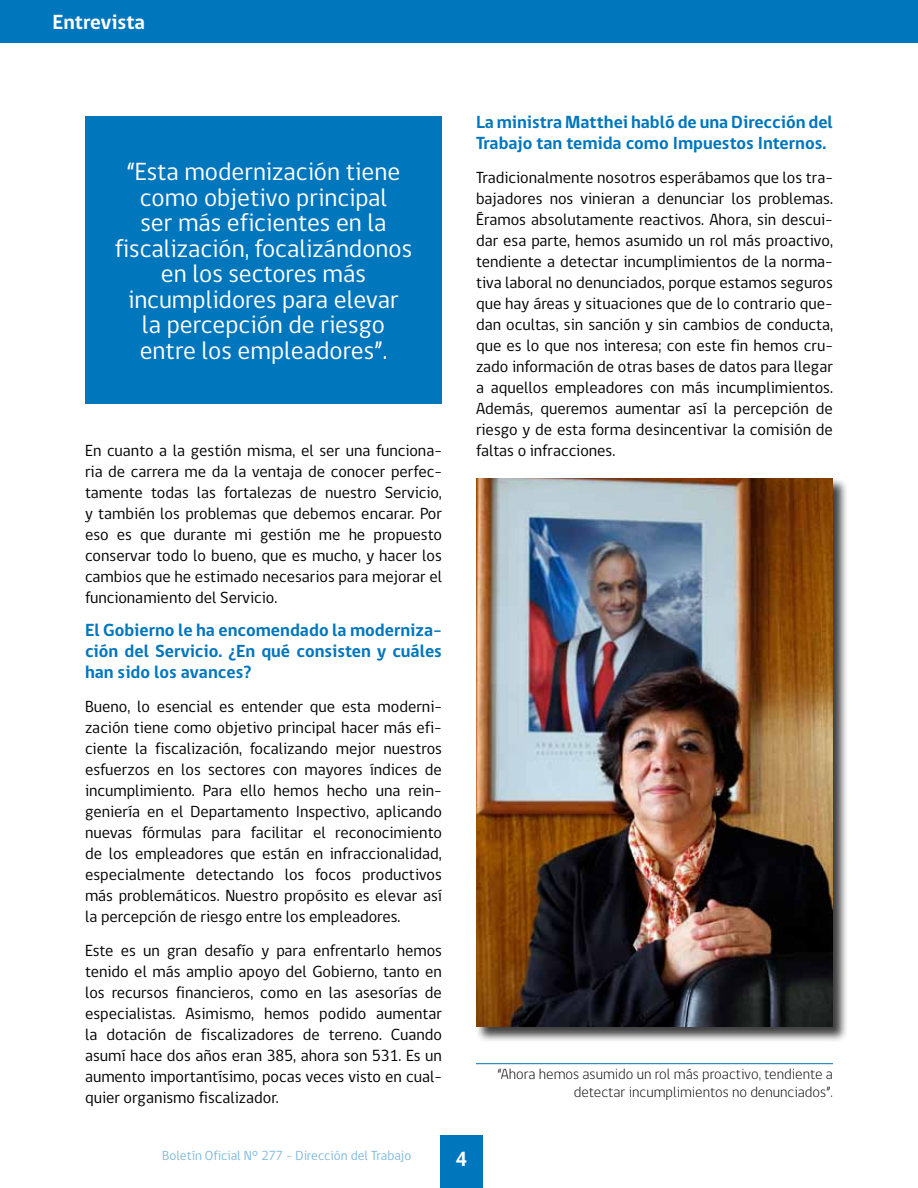
<style>
.page{position:relative;width:918px;height:1188px;background:#fff}
.page>*{position:absolute;margin:0;border:0;box-sizing:border-box;transform-origin:0 0}
.t1{font:25.5px/25.5px "gob CL";color:#fff;text-align:center}
.t2{font:700 21px "gob CL";color:#fff}
.t3{font:700 18px/21px "gob CL";color:#0076bd;text-align:justify}
.t4{font:16.5px/21px "gob CL";color:#000;text-align:justify}
.t5{font:300 15px/18px "gob CL";color:#000;text-align:right}
.t6{font:13.5px "gob CL";color:#80bade}
</style>
<div class="page">
<div style="left:0;top:0;width:918px;height:43px;background:#0076bd"></div>
<div style="left:440px;top:1135px;width:42px;height:53px;background:#0076bd"></div>
<div style="left:85px;top:116px;width:357px;height:288px;background:#0076bd"></div>
<div style="left:475px;top:478px;width:374px;height:564px;background:#000;opacity:.75"></div>
<img style="left:476px;top:478px;width:357px;height:549px">
<hr style="left:476px;top:1063px;width:357px;height:1px;background:#0076bd">
<p class="t2" style="left:52px;top:8px;width:94px">Entrevista</p>
<h1 class="t1" style="left:115px;top:160px;width:299px">“Esta modernización tiene como objetivo principal<br>ser más eficientes en la fiscalización, focalizándonos en los sectores más incumplidores para elevar<br>la percepción de riesgo entre los empleadores”.</h1>
<p class="t4" style="left:85px;top:440px;width:358px">En cuanto a la gestión misma, el ser una funciona&shy;ria de carrera me da la ventaja de conocer perfec&shy;tamente todas las fortalezas de nuestro Servicio, y también los problemas que debemos encarar. Por eso es que durante mi gestión me he propuesto conservar todo lo bueno, que es mucho, y hacer los cambios que he estimado necesarios para mejorar el funcionamiento del Servicio.</p>
<p class="t3" style="left:85px;top:620px;width:358px">El Gobierno le ha encomendado la moderniza&shy;ción del Servicio. ¿En qué consisten y cuáles han sido los avances?</p>
<p class="t4" style="left:85px;top:697px;width:358px">Bueno, lo esencial es entender que esta moderni&shy;zación tiene como objetivo principal hacer más efi&shy;ciente la fiscalización, focalizando mejor nuestros esfuerzos en los sectores con mayores índices de incumplimiento. Para ello hemos hecho una rein&shy;geniería en el Departamento Inspectivo, aplicando nuevas fórmulas para facilitar el reconocimiento de los empleadores que están en infraccionalidad, especialmente detectando los focos productivos más problemáticos. Nuestro propósito es elevar así la percepción de riesgo entre los empleadores.</p>
<p class="t4" style="left:85px;top:940px;width:358px">Este es un gran desafío y para enfrentarlo hemos tenido el más amplio apoyo del Gobierno, tanto en los recursos financieros, como en las asesorías de especialistas. Asimismo, hemos podido aumentar la dotación de fiscalizadores de terreno. Cuando asumí hace dos años eran 385, ahora son 531. Es un aumento importantísimo, pocas veces visto en cual&shy;quier organismo fiscalizador.</p>
<p class="t3" style="left:476px;top:112px;width:358px">La ministra Matthei habló de una Dirección del<br>Trabajo tan temida como Impuestos Internos.</p>
<p class="t4" style="left:476px;top:168px;width:358px">Tradicionalmente nosotros esperábamos que los tra&shy;bajadores nos vinieran a denunciar los problemas.<br>Éramos absolutamente reactivos. Ahora, sin descui&shy;dar esa parte, hemos asumido un rol más proactivo, tendiente a detectar incumplimientos de la norma&shy;tiva laboral no denunciados, porque estamos seguros que hay áreas y situaciones que de lo contrario que&shy;dan ocultas, sin sanción y sin cambios de conducta, que es lo que nos interesa; con este fin hemos cru&shy;zado información de otras bases de datos para llegar a aquellos empleadores con más incumplimientos.<br>Además, queremos aumentar así la percepción de riesgo y de esta forma desincentivar la comisión de faltas o infracciones.</p>
<p class="t5" style="left:498px;top:1065px;width:337px">“Ahora hemos asumido un rol más proactivo, tendiente a detectar incumplimientos no denunciados”.</p>
<p class="t6" style="left:162px;top:1146px;width:251px">Boletín Oficial N° 277 - Dirección del Trabajo</p>
<p class="t2" style="left:455px;top:1145px;width:14px">4</p>
</div>
